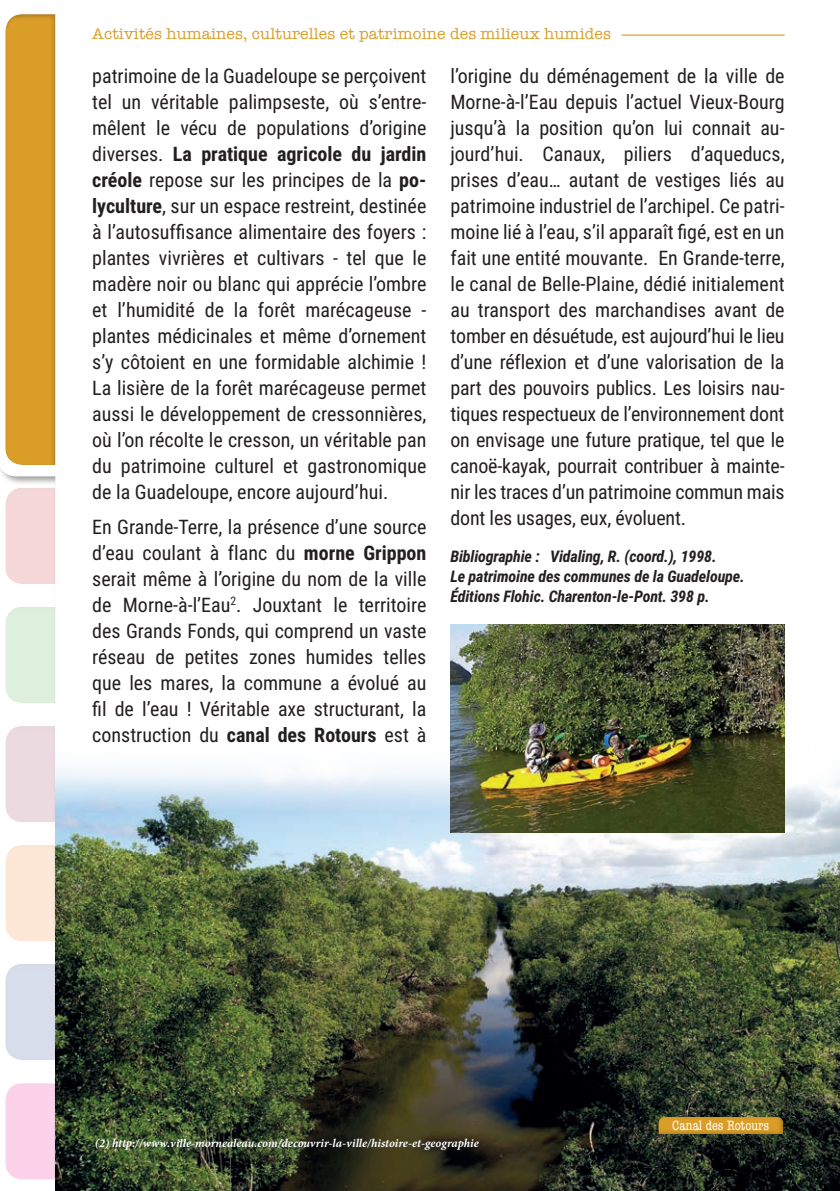
<style>
.page{position:relative;width:840px;height:1191px;background:#fff}
.page>*{position:absolute;margin:0;border:0;box-sizing:border-box;transform-origin:0 0}
.t1{font:20px/26px "Roboto Condensed";color:#231f20;text-align:justify}
.t2{font:italic 700 16px/20px "Roboto Condensed";letter-spacing:-.01em;color:#231f20}
.t3{font:16px "American Typewriter";letter-spacing:.01em;color:#da9d27}
.t4{font:condensed 14px "American Typewriter";color:#fff}
.t5{font:italic 700 12px "Minion Pro";color:#fff}
.s1{font-weight:700}
</style>
<div class="page">
<div style="left:4px;top:486px;width:53px;height:99px;background:#231f20;opacity:.29"></div>
<div style="left:4px;top:605px;width:53px;height:99px;background:#231f20;opacity:.29"></div>
<div style="left:4px;top:724px;width:53px;height:100px;background:#231f20;opacity:.29"></div>
<div style="left:4px;top:843px;width:53px;height:100px;background:#231f20;opacity:.29"></div>
<div style="left:4px;top:961px;width:53px;height:100px;background:#231f20;opacity:.29"></div>
<div style="left:4px;top:1081px;width:53px;height:100px;background:#231f20;opacity:.29"></div>
<hr style="left:621px;top:34px;width:163px;height:2px;background:#da9d27">
<div style="left:4px;top:10px;width:54px;height:456px;background:#231f20;opacity:.29"></div>
<img style="left:55px;top:811px;width:784px;height:380px">
<svg style="left:55px;top:703px;width:784px;height:108px"></svg>
<img style="left:450px;top:624px;width:334px;height:208px">
<div style="left:656px;top:1116px;width:128px;height:20px;background:#231f20;opacity:.29"></div>
<p class="t3" style="left:92px;top:22px;width:520px">Activités humaines, culturelles et patrimoine des milieux humides</p>
<p class="t1" style="left:92px;top:62px;width:335px">patrimoine de la Guadeloupe se perçoivent tel un véritable palimpseste, où s’entre&shy;mêlent le vécu de populations d’origine diverses. <span class="s1">La pratique agricole du jardin créole</span> repose sur les principes de la <span class="s1">po&shy;lyculture</span>, sur un espace restreint, destinée à l’autosuffisance alimentaire des foyers : plantes vivrières et cultivars - tel que le madère noir ou blanc qui apprécie l’ombre et l’humidité de la forêt marécageuse - plantes médicinales et même d’ornement s’y côtoient en une formidable alchimie !<br>La lisière de la forêt marécageuse permet aussi le développement de cressonnières, où l’on récolte le cresson, un véritable pan du patrimoine culturel et gastronomique de la Guadeloupe, encore aujourd’hui.</p>
<p class="t1" style="left:92px;top:513px;width:335px">En Grande-Terre, la présence d’une source d’eau coulant à flanc du <span class="s1">morne Grippon </span>serait même à l’origine du nom de la ville de Morne-à-l’Eau<sup>2</sup>. Jouxtant le territoire des Grands Fonds, qui comprend un vaste réseau de petites zones humides telles que les mares, la commune a évolué au fil de l’eau ! Véritable axe structurant, la construction du <span class="s1">canal des Rotours</span> est à</p>
<p class="t1" style="left:450px;top:62px;width:335px">l’origine du déménagement de la ville de Morne-à-l’Eau depuis l’actuel Vieux-Bourg jusqu’à la position qu’on lui connait au&shy;jourd’hui. Canaux, piliers d’aqueducs, prises d’eau… autant de vestiges liés au patrimoine industriel de l’archipel. Ce patri&shy;moine lié à l’eau, s’il apparaît figé, est en un fait une entité mouvante. En Grande-terre, le canal de Belle-Plaine, dédié initialement au transport des marchandises avant de tomber en désuétude, est aujourd’hui le lieu d’une réflexion et d’une valorisation de la part des pouvoirs publics. Les loisirs nau&shy;tiques respectueux de l’environnement dont on envisage une future pratique, tel que le canoë-kayak, pourrait contribuer à mainte&shy;nir les traces d’un patrimoine commun mais dont les usages, eux, évoluent.</p>
<p class="t2" style="left:450px;top:546px;width:296px">Bibliographie : Vidaling, R. (coord.), 1998.<br>Le patrimoine des communes de la Guadeloupe.<br>Éditions Flohic. Charenton-le-Pont. 398 p.</p>
<p class="t5" style="left:95px;top:1134px;width:385px">(2) http://www.ville-mornealeau.com/decouvrir-la-ville/histoire-et-geographie</p>
<p class="t4" style="left:671px;top:1114px;width:99px">Canal des Rotours</p>
</div>
